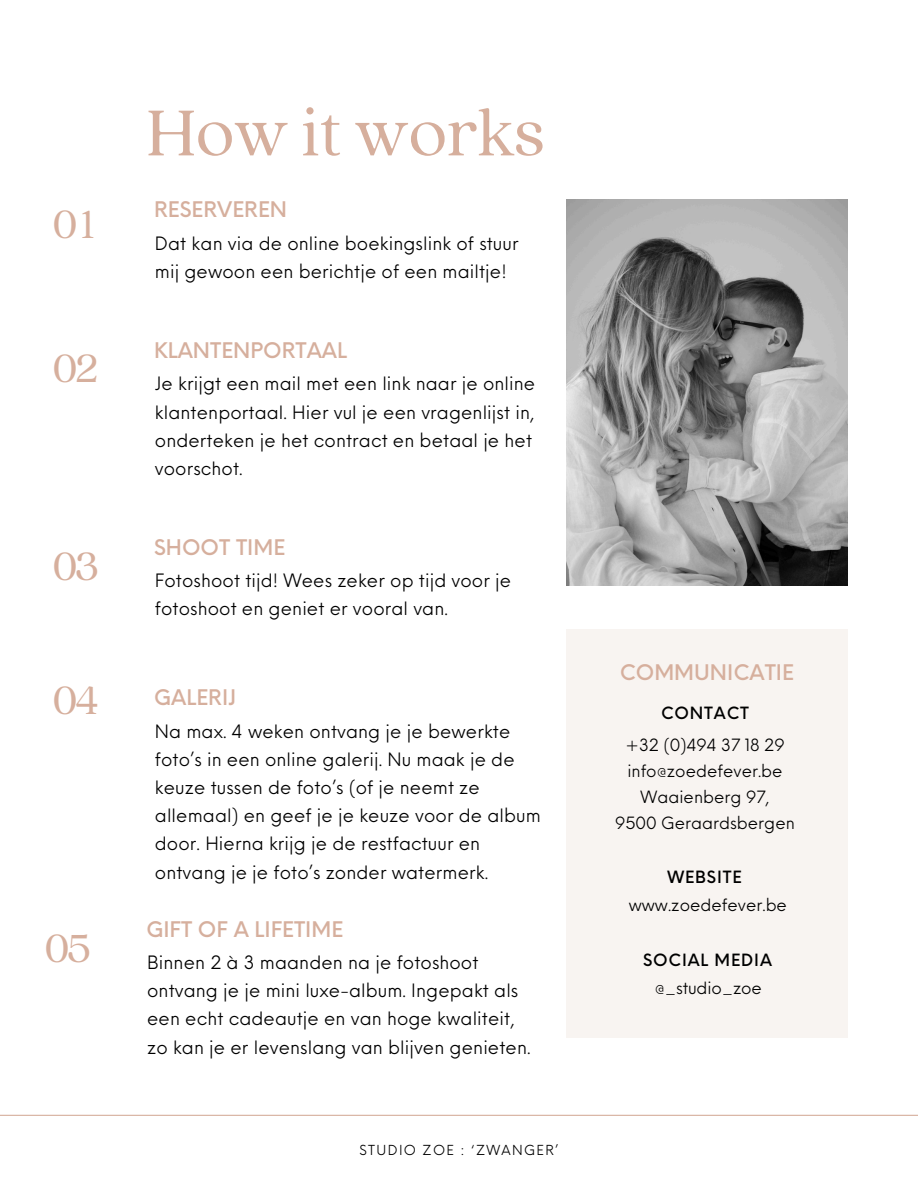
<style>
.page{position:relative;width:918px;height:1188px;background:#fff}
.page>*{position:absolute;margin:0;border:0;box-sizing:border-box;transform-origin:0 0}
.t1{font:72px "Quincy CF";color:#d6af9d}
.t2{font:43.5px "Quincy CF";letter-spacing:-.05em;color:#d6af9d}
.t3{font:500 21px "Neue Einstellung";color:#d6af9d}
.t4{font:18px/28.2px "Neue Einstellung";letter-spacing:.005em;color:#000}
.t5{font:16.5px/25.8px "Neue Einstellung";color:#000;text-align:center}
.t6{font:500 16.5px "Neue Einstellung";letter-spacing:.05em;color:#000}
.t7{font:13.5px "Neue Einstellung";letter-spacing:.1em;color:#000}
</style>
<div class="page">
<hr style="left:0;top:1115px;width:918px;height:1px;background:#d6af9d">
<img style="left:567px;top:199px;width:281px;height:386px">
<div style="left:567px;top:630px;width:281px;height:408px;background:#f8f4f1"></div>
<h1 class="t2" style="left:53px;top:196px;width:44px">01</h1>
<h2 class="t2" style="left:53px;top:339px;width:47px">02</h2>
<h4 class="t2" style="left:53px;top:538px;width:48px">03</h4>
<h2 class="t2" style="left:53px;top:671px;width:48px">04</h2>
<h3 class="t2" style="left:45px;top:920px;width:48px">05</h3>
<h3 class="t1" style="left:146px;top:86px;width:399px">How it works</h3>
<h2 class="t3" style="left:154px;top:191px;width:135px">RESERVEREN</h2>
<h4 class="t4" style="left:155px;top:227px;width:365px">Dat kan via de online boekingslink of stuur mij gewoon een berichtje of een mailtje!</h4>
<h2 class="t3" style="left:154px;top:331px;width:194px">KLANTENPORTAAL</h2>
<h4 class="t4" style="left:155px;top:368px;width:382px">Je krijgt een mail met een link naar je online klantenportaal. Hier vul je een vragenlijst in, onderteken je het contract en betaal je het voorschot.</h4>
<h2 class="t3" style="left:154px;top:528px;width:133px">SHOOT TIME</h2>
<h4 class="t4" style="left:155px;top:565px;width:358px">Fotoshoot tijd! Wees zeker op tijd voor je fotoshoot en geniet er vooral van.</h4>
<h2 class="t3" style="left:154px;top:679px;width:84px">GALERIJ</h2>
<h4 class="t4" style="left:155px;top:715px;width:387px">Na max. 4 weken ontvang je je bewerkte foto’s in een online galerij. Nu maak je de keuze tussen de foto’s (of je neemt ze allemaal) en geef je je keuze voor de album door. Hierna krijg je de restfactuur en ontvang je je foto’s zonder watermerk.</h4>
<p class="t3" style="left:146px;top:910px;width:198px">GIFT OF A LIFETIME</p>
<h4 class="t4" style="left:147px;top:947px;width:385px">Binnen 2 à 3 maanden na je fotoshoot ontvang je je mini luxe-album. Ingepakt als een echt cadeautje en van hoge kwaliteit, zo kan je er levenslang van blijven genieten.</h4>
<h4 class="t7" style="left:360px;top:1138px;width:200px">STUDIO ZOE : ‘ZWANGER’</h4>
<p class="t3" style="left:620px;top:654px;width:176px">COMMUNICATIE</p>
<h4 class="t6" style="left:661px;top:698px;width:90px">CONTACT</h4>
<h3 class="t5" style="left:615px;top:731px;width:181px">+32 (0)494 37 18 29 info@zoedefever.be<br>Waaienberg 97,<br>9500 Geraardsbergen</h3>
<p class="t6" style="left:667px;top:862px;width:76px">WEBSITE</p>
<p class="t5" style="left:629px;top:891px;width:160px">www.zoedefever.be</p>
<p class="t6" style="left:643px;top:945px;width:130px">SOCIAL MEDIA</p>
<p class="t5" style="left:655px;top:974px;width:109px">@_studio_zoe</p>
</div>
